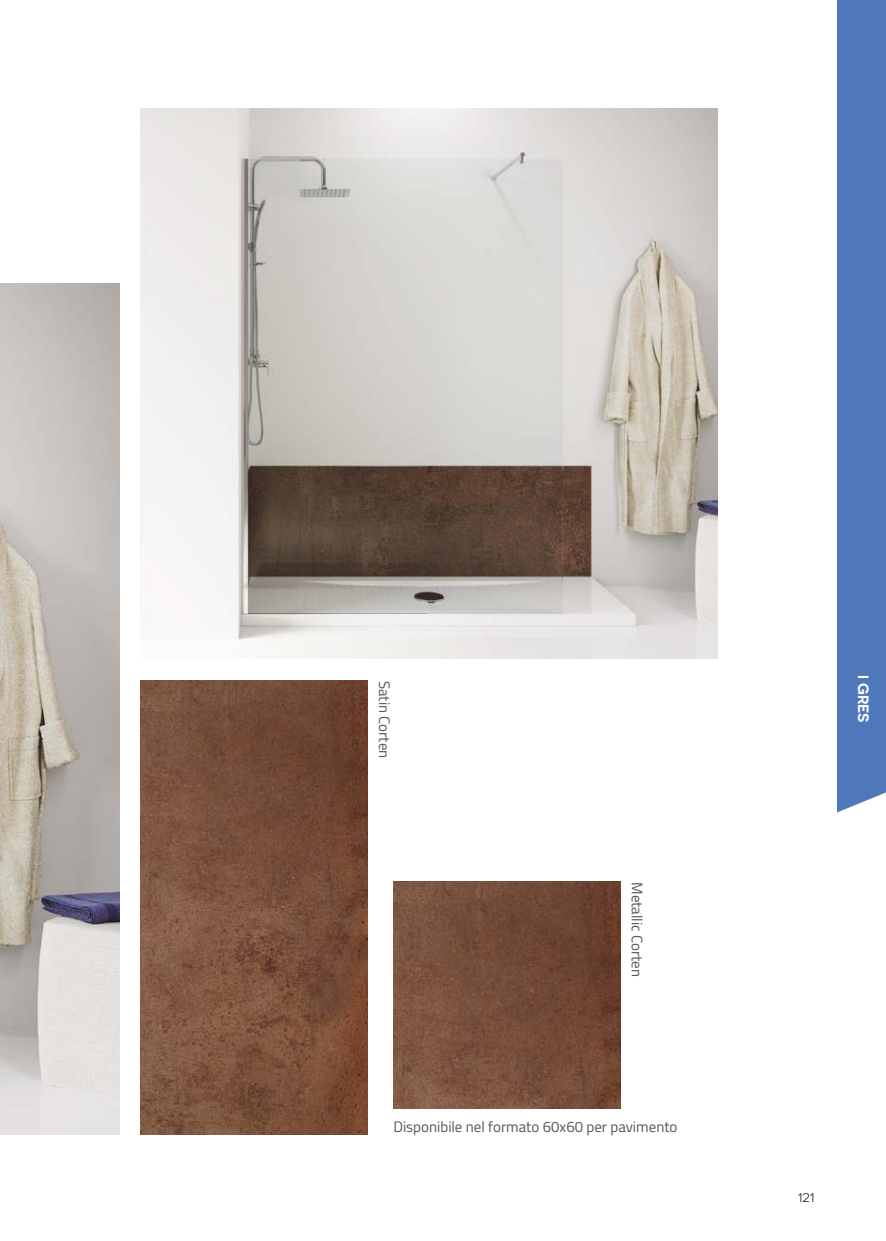
<style>
.page{position:relative;width:886px;height:1241px;background:#fff}
.page>*{position:absolute;margin:0;border:0;box-sizing:border-box;transform-origin:0 0}
.t1{font:15px "Cairo";color:#575756}
.t2{font:600 15px "Novecentosanswide";color:#fff}
.t3{font:12.5px "Novecentosanswide";color:#000}
</style>
<div class="page">
<div style="left:837px;top:0;width:49px;height:812px;background:#4f78bb"></div>
<img style="left:0;top:283px;width:120px;height:851px">
<img style="left:141px;top:108px;width:576px;height:550px">
<img style="left:141px;top:680px;width:227px;height:454px">
<img style="left:393px;top:881px;width:227px;height:226px">
<p class="t1" style="left:397px;top:680px;width:79px;rotate:90deg">Satin Corten</p>
<p class="t1" style="left:650px;top:881px;width:96px;rotate:90deg">Metallic Corten</p>
<p class="t1" style="left:393px;top:1113px;width:286px">Disponibile nel formato 60x60 per pavimento</p>
<p class="t2" style="left:872px;top:675px;width:49px;rotate:90deg">I GRES</p>
<p class="t3" style="left:798px;top:1190px;width:18px">121</p>
</div>
